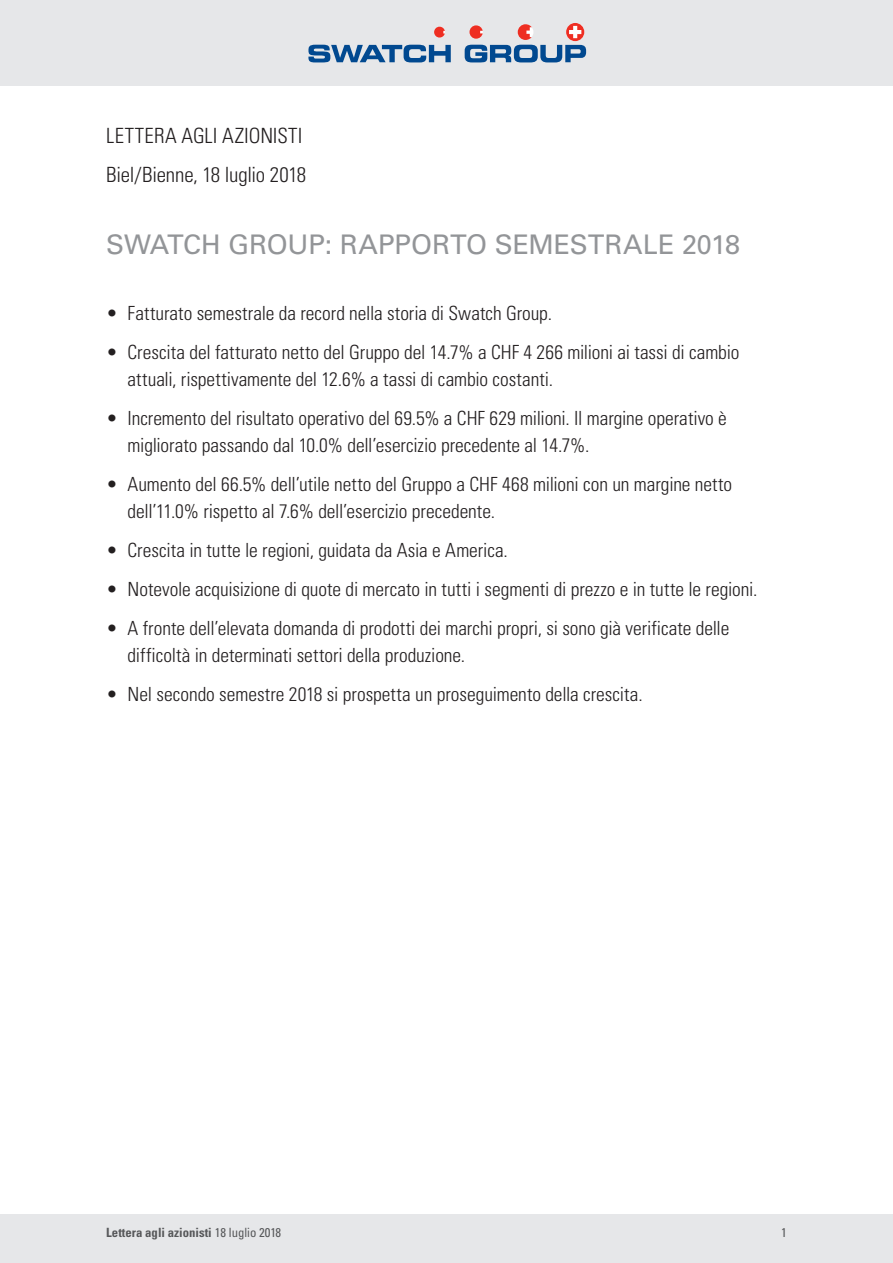
<style>
.page{position:relative;width:893px;height:1263px;background:#fff}
.page>*{position:absolute;margin:0;border:0;box-sizing:border-box;transform-origin:0 0}
._101_Mainhead_grey{font:27px "Univers LT Std";letter-spacing:-.005em;color:#939598}
._105_Bulletpoints_Le{font:300 condensed 21px "Univers LT Std";letter-spacing:-.005em;color:#231f20}
._105_Bulletpoints_Le-2{font:300 condensed 19.5px/27px "Univers LT Std";color:#231f20}
.t1{font:700 condensed 12.75px "Univers LT Std";color:#57585a}
.t2{font:condensed 12.75px "Univers LT Std";color:#57585a}
.s1{font-weight:400}
</style>
<div class="page">
<div style="left:0;top:1213px;width:893px;height:50px;background:#e6e7e9"></div>
<div style="left:0;top:0;width:893px;height:86px;background:#e6e7e9"></div>
<svg style="left:308px;top:45px;width:143px;height:17px"></svg>
<svg style="left:434px;top:27px;width:11px;height:11px"></svg>
<svg style="left:465px;top:23px;width:121px;height:39px"></svg>
<p class="_105_Bulletpoints_Le" style="left:106px;top:123px;width:198px">LETTERA AGLI AZIONISTI</p>
<p class="_105_Bulletpoints_Le" style="left:106px;top:162px;width:201px">Biel/Bienne, 18 luglio 2018</p>
<p class="_101_Mainhead_grey" style="left:106px;top:228px;width:635px">SWATCH GROUP: RAPPORTO SEMESTRALE 2018</p>
<p class="_105_Bulletpoints_Le-2" style="left:106px;top:299px;width:447px">• Fatturato semestrale da record nella storia di Swatch Group.</p>
<p class="_105_Bulletpoints_Le-2" style="left:128px;top:338px;width:613px;text-indent:-21px">• Crescita del fatturato netto del Gruppo del 14.7% a CHF 4 266 milioni ai tassi di cambio attuali, rispettivamente del 12.6% a tassi di cambio costanti.</p>
<p class="_105_Bulletpoints_Le-2" style="left:128px;top:404px;width:601px;text-indent:-21px">• Incremento del risultato operativo del 69.5% a CHF 629 milioni. Il margine operativo è migliorato passando dal 10.0% dell’esercizio precedente al 14.7%.</p>
<p class="_105_Bulletpoints_Le-2" style="left:128px;top:470px;width:606px;text-indent:-21px">• Aumento del 66.5% dell’utile netto del Gruppo a CHF 468 milioni con un margine netto dell’11.0% rispetto al 7.6% dell’esercizio precedente.</p>
<p class="_105_Bulletpoints_Le-2" style="left:106px;top:536px;width:403px">• Crescita in tutte le regioni, guidata da Asia e America.</p>
<p class="_105_Bulletpoints_Le-2" style="left:106px;top:575px;width:653px">• Notevole acquisizione di quote di mercato in tutti i segmenti di prezzo e in tutte le regioni.</p>
<p class="_105_Bulletpoints_Le-2" style="left:128px;top:614px;width:603px;text-indent:-21px">• A fronte dell’elevata domanda di prodotti dei marchi propri, si sono già verificate delle difficoltà in determinati settori della produzione.</p>
<p class="_105_Bulletpoints_Le-2" style="left:106px;top:680px;width:538px">• Nel secondo semestre 2018 si prospetta un proseguimento della crescita.</p>
<p class="t1" style="left:106px;top:1225px;width:176px">Lettera agli azionisti <span class="s1">18 luglio 2018</span></p>
<p class="t2" style="left:781px;top:1225px;width:7px">1</p>
</div>
